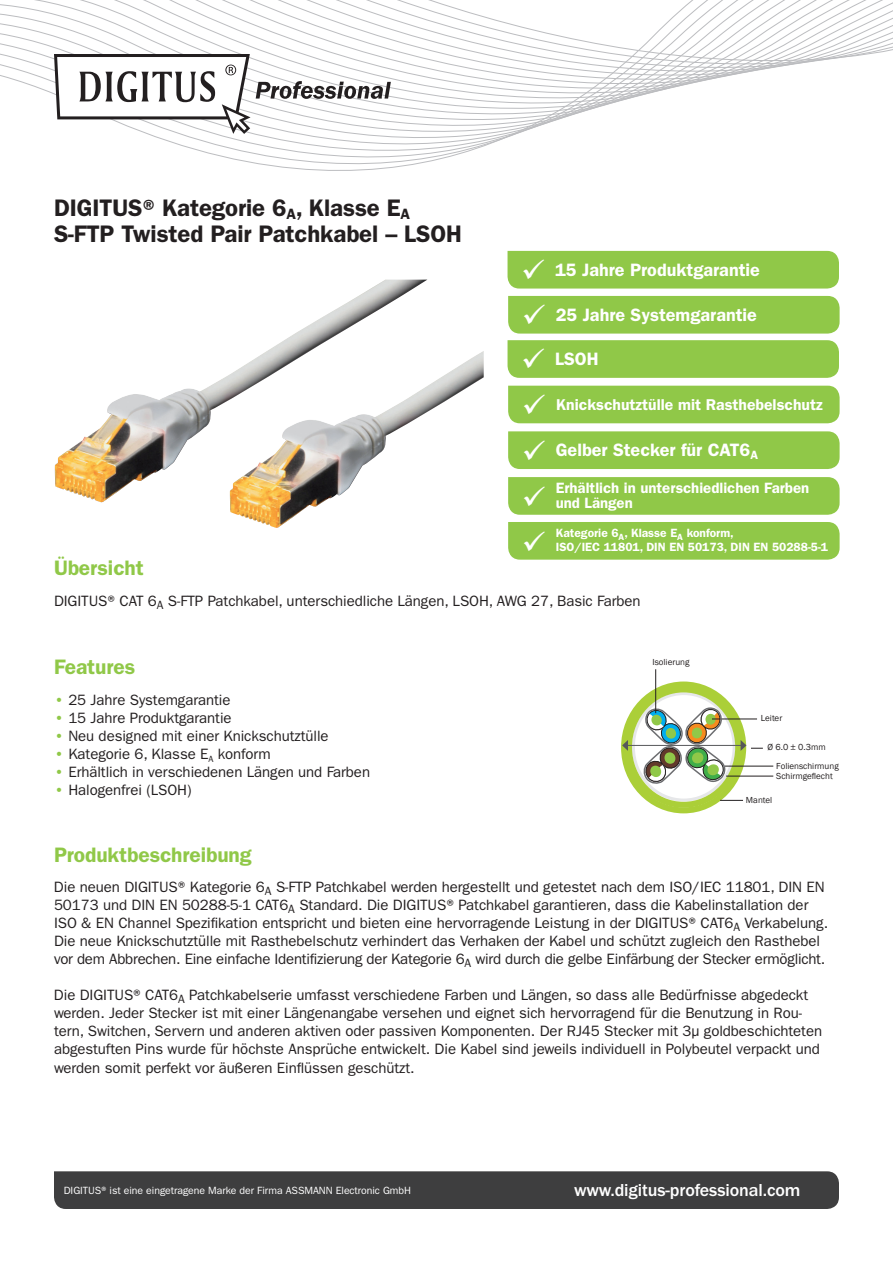
<style>
.page{position:relative;width:893px;height:1263px;background:#fff}
.page>*{position:absolute;margin:0;border:0;box-sizing:border-box;transform-origin:0 0}
.t1{font:600 24px/25.5px "ITC Franklin Gothic Std";letter-spacing:-.005em;color:#231f20}
.t2{font:600 21px "ITC Franklin Gothic Std";letter-spacing:-.005em;color:#90c848}
.t3{font:600 18px "ITC Franklin Gothic Std";color:#fff}
.t4{font:500 18px "ITC Franklin Gothic Std";letter-spacing:-.005em;color:#fff}
.t5{font:600 15.75px "ITC Franklin Gothic Std";color:#fff}
.t6{font:15px/18px "ITC Franklin Gothic Std";letter-spacing:-.005em;color:#231f20}
.t7{font:600 15px/15px "ITC Franklin Gothic Std";color:#fff}
.t8{font:600 12px/13.5px "ITC Franklin Gothic Std";color:#fff}
.t9{font:10.5px "ITC Franklin Gothic Std";letter-spacing:-.005em;color:#fff}
.t10{font:9px/18.8px "Franklin Gothic";color:#231f20}
.s1{font-family:"Franklin Gothic";color:#90c848}
.s2{font-family:"ITC Franklin Gothic Std"}
</style>
<div class="page">
<div style="left:632px;top:692px;width:104px;height:109px;border:3px solid #e6e7e9;border-radius:50%"></div>
<svg style="left:0;top:0;width:893px;height:171px"></svg>
<div style="left:54px;top:1171px;width:785px;height:38px;background:#3e3e3f"></div>
<svg style="left:54px;top:54px;width:337px;height:80px"></svg>
<div style="left:508px;top:431px;width:332px;height:38px;background:#90c848"></div>
<div style="left:507px;top:251px;width:332px;height:38px;background:#90c848"></div>
<div style="left:507px;top:340px;width:332px;height:38px;background:#90c848"></div>
<div style="left:621px;top:681px;width:125px;height:132px;border:6px solid #abcf38;border-radius:50%"></div>
<div style="left:626px;top:686px;width:115px;height:122px;border:6px solid #abcf38;border-radius:50%"></div>
<hr style="left:712px;top:719px;width:45px;height:1px;background:#231f20">
<svg style="left:720px;top:800px;width:23px;height:1px"></svg>
<hr style="left:725px;top:766px;width:48px;height:1px;background:#231f20">
<hr style="left:726px;top:776px;width:47px;height:1px;background:#231f20">
<svg style="left:641px;top:705px;width:86px;height:81px"></svg>
<hr style="left:655px;top:669px;width:1px;height:44px;background:#231f20">
<hr style="left:627px;top:745px;width:114px;height:1px;background:#57585a">
<svg style="left:622px;top:740px;width:6px;height:11px"></svg>
<svg style="left:741px;top:740px;width:22px;height:11px"></svg>
<img style="left:55px;top:280px;width:416px;height:248px">
<div style="left:508px;top:296px;width:332px;height:38px;background:#90c848"></div>
<div style="left:508px;top:386px;width:332px;height:37px;background:#90c848"></div>
<div style="left:508px;top:477px;width:332px;height:38px;background:#90c848"></div>
<div style="left:508px;top:522px;width:332px;height:38px;background:#90c848"></div>
<h1 class="t1" style="left:54px;top:195px;width:409px">DIGITUS® Kategorie 6<sub>A</sub>, Klasse E<sub>A<br></sub>S-FTP Twisted Pair Patchkabel – LSOH</h1>
<p class="t3" style="left:521px;top:259px;width:240px">✓ 15 Jahre Produktgarantie</p>
<p class="t3" style="left:556px;top:304px;width:203px">25 Jahre Systemgarantie</p>
<p class="t3" style="left:521px;top:349px;width:79px">✓ LSOH</p>
<p class="t5" style="left:556px;top:395px;width:268px">Knickschutztülle mit Rasthebelschutz</p>
<p class="t3" style="left:522px;top:439px;width:238px">✓ Gelber Stecker für CAT6<sub>A</sub></p>
<p class="t7" style="left:556px;top:481px;width:255px">Erhältlich in unterschiedlichen Farben und Längen</p>
<p class="t8" style="left:556px;top:526px;width:274px">Kategorie 6<sub>A</sub>, Klasse E<sub>A</sub> konform,<br>ISO/IEC 11801, DIN EN 50173, DIN EN 50288-5-1</p>
<h2 class="t2" style="left:54px;top:555px;width:91px">Übersicht</h2>
<p class="t6" style="left:54px;top:592px;width:588px">DIGITUS® CAT 6<sub>A</sub> S-FTP Patchkabel, unterschiedliche Längen, LSOH, AWG 27, Basic Farben</p>
<h2 class="t2" style="left:54px;top:654px;width:83px">Features</h2>
<p class="t6" style="left:54px;top:691px;width:178px"><span class="s1">•</span> 25 Jahre Systemgarantie</p>
<p class="t6" style="left:54px;top:709px;width:179px"><span class="s1">•</span> 15 Jahre Produktgarantie</p>
<p class="t6" style="left:54px;top:727px;width:276px"><span class="s1">•</span> Neu designed mit einer Knickschutztülle</p>
<p class="t6" style="left:54px;top:745px;width:218px"><span class="s1">•</span> Kategorie 6, Klasse E<sub>A</sub> konform</p>
<p class="t6" style="left:54px;top:763px;width:318px"><span class="s1">•</span> Erhältlich in verschiedenen Längen und Farben</p>
<p class="t6" style="left:54px;top:781px;width:139px"><span class="s1">•</span> Halogenfrei (LSOH)</p>
<h2 class="t2" style="left:54px;top:842px;width:199px">Produktbeschreibung</h2>
<p class="t10" style="left:652px;top:653px;width:39px">Isolierung</p>
<p class="t10" style="left:761px;top:708px;width:23px">Leiter</p>
<p class="t10" style="left:776px;top:738px;width:64px;text-indent:-9px">Ø 6.0 <span class="s2">±</span> 0.3mm<br>Folienschirmung</p>
<p class="t10" style="left:776px;top:766px;width:58px">Schirmgeflecht</p>
<p class="t10" style="left:746px;top:791px;width:28px">Mantel</p>
<p class="t6" style="left:54px;top:878px;width:776px">Die neuen DIGITUS® Kategorie 6<sub>A</sub> S-FTP Patchkabel werden hergestellt und getestet nach dem ISO/IEC 11801, DIN EN 50173 und DIN EN 50288-5-1 CAT6<sub>A</sub> Standard. Die DIGITUS® Patchkabel garantieren, dass die Kabelinstallation der ISO &amp; EN Channel Spezifikation entspricht und bieten eine hervorragende Leistung in der DIGITUS® CAT6<sub>A</sub> Verkabelung.<br>Die neue Knickschutztülle mit Rasthebelschutz verhindert das Verhaken der Kabel und schützt zugleich den Rasthebel vor dem Abbrechen. Eine einfache Identifizierung der Kategorie 6<sub>A</sub> wird durch die gelbe Einfärbung der Stecker ermöglicht.</p>
<p class="t6" style="left:54px;top:986px;width:770px">Die DIGITUS® CAT6<sub>A</sub> Patchkabelserie umfasst verschiedene Farben und Längen, so dass alle Bedürfnisse abgedeckt werden. Jeder Stecker ist mit einer Längenangabe versehen und eignet sich hervorragend für die Benutzung in Rou&shy;tern, Switchen, Servern und anderen aktiven oder passiven Komponenten. Der RJ45 Stecker mit 3μ goldbeschichteten abgestuften Pins wurde für höchste Ansprüche entwickelt. Die Kabel sind jeweils individuell in Polybeutel verpackt und werden somit perfekt vor äußeren Einflüssen geschützt.</p>
<p class="t9" style="left:64px;top:1184px;width:349px">DIGITUS® ist eine eingetragene Marke der Firma ASSMANN Electronic GmbH</p>
<p class="t4" style="left:574px;top:1179px;width:228px">www.digitus-professional.com</p>
</div>
